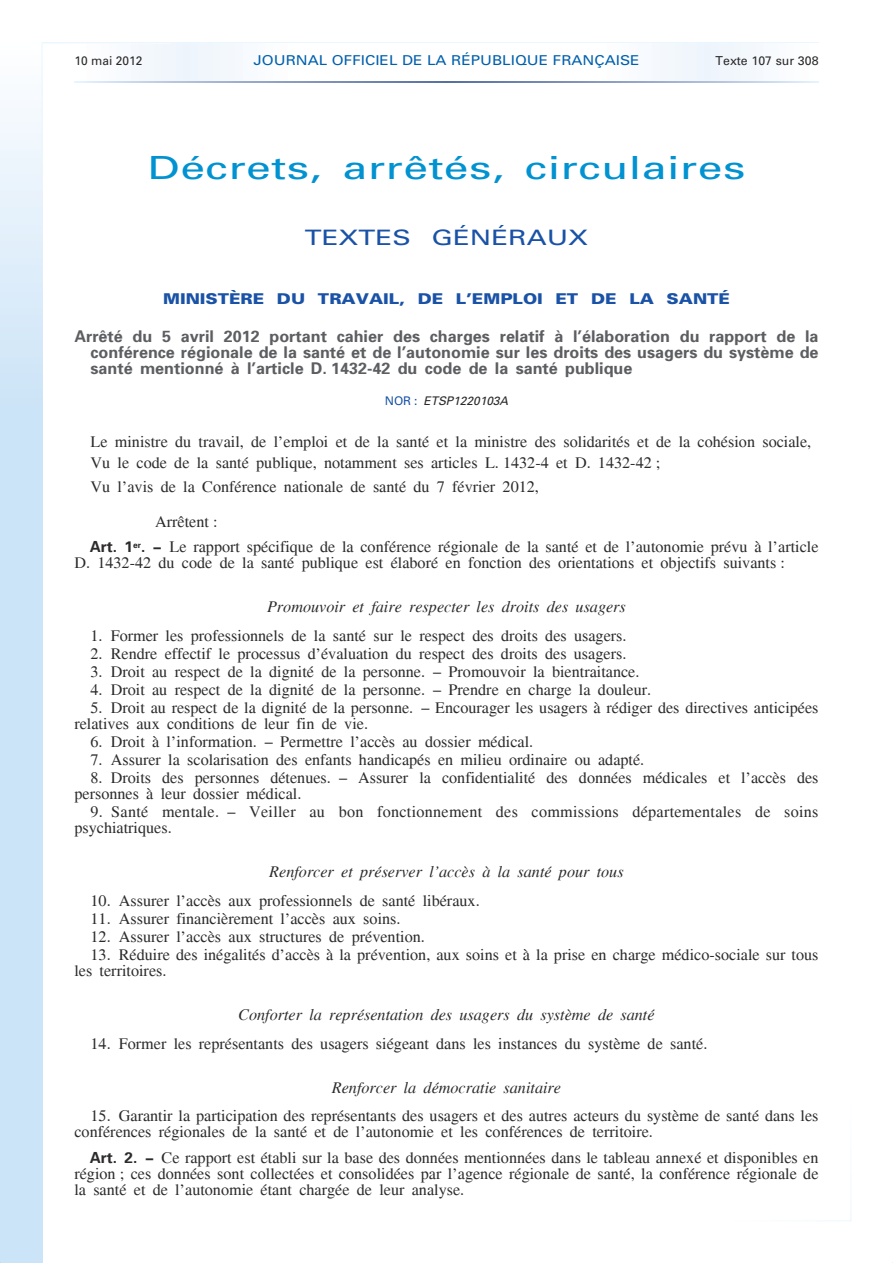
<style>
.page{position:relative;width:893px;height:1263px;background:#fff}
.page>*{position:absolute;margin:0;border:0;box-sizing:border-box;transform-origin:0 0}
.t1{font:31.95px "Univers";letter-spacing:.01em;color:#0092d1;scale:1.4 1}
.t2{font:21.3px "Univers";color:#1952a6;scale:1.3 1}
.t3{font:16.2px/16.2px "Times";color:#2c2a2a}
.t4{font:700 16.2px/16.2px "Univers";color:#5d5e61;text-align:justify}
.t5{font:italic 16.2px "Times";color:#2c2a2a}
.t6{font:900 14.85px "Univers";color:#1952a6;scale:1.14 1}
.t7{font:13.65px "Univers";color:#0060ad;scale:1.13 1}
.t8{font:12.3px "Univers";color:#2c2a2a}
.t9{font:italic 11.85px "Univers";color:#2c2a2a}
.s1{font-style:normal;color:#1952a6}
.s2{font-family:"Univers";font-weight:700;font-size:15.3px}
</style>
<div class="page">
<div style="left:74px;top:43px;width:744px;height:39px;background:linear-gradient(to bottom,#fafcfe,#fafcfe)"></div>
<svg style="left:171px;top:81px;width:647px;height:1px"></svg>
<svg style="left:0;top:42px;width:43px;height:365px"></svg>
<div style="left:0;top:407px;width:43px;height:856px;background:#cce4f7"></div>
<hr style="left:170px;top:43px;width:1px;height:127px;background:#fff">
<svg style="left:74px;top:44px;width:96px;height:39px"></svg>
<hr style="left:42px;top:43px;width:1px;height:127px;background:#e7f6fe">
<hr style="left:43px;top:43px;width:775px;height:1px;background:#eaf7fe">
<p class="t8" style="left:74px;top:57px;width:70px">10 mai 2012</p>
<p class="t7" style="left:253px;top:56px;width:343px">JOURNAL OFFICIEL DE LA RÉPUBLIQUE FRANÇAISE</p>
<p class="t8" style="left:716px;top:57px;width:104px">Texte 107 sur 308</p>
<h1 class="t1" style="left:148px;top:156px;width:428px">Décrets, arrêtés, circulaires</h1>
<h2 class="t2" style="left:305px;top:230px;width:219px">TEXTES GÉNÉRAUX</h2>
<p class="t6" style="left:163px;top:294px;width:499px">MINISTÈRE DU TRAVAIL, DE L’EMPLOI ET DE LA SANTÉ</p>
<p class="t4" style="left:91px;top:330px;width:729px;text-indent:-16px">Arrêté du 5 avril 2012 portant cahier des charges relatif à l’élaboration du rapport de la conférence régionale de la santé et de l’autonomie sur les droits des usagers du système de santé mentionné à l’article D. 1432-42 du code de la santé publique</p>
<p class="t9" style="left:385px;top:396px;width:125px"><span class="s1">NOR :</span> ETSP1220103A</p>
<p class="t3" style="left:91px;top:431px;width:722px;line-height:21.1px">Le ministre du travail, de l’emploi et de la santé et la ministre des solidarités et de la cohésion sociale,<br>Vu le code de la santé publique, notamment ses articles L. 1432-4 et D. 1432-42 ;</p>
<p class="t3" style="left:155px;top:469px;width:385px;line-height:34.7px;text-indent:-65px">Vu l’avis de la Conférence nationale de santé du 7 février 2012,<br>Arrêtent :</p>
<p class="t3" style="left:74px;top:538px;width:746px;text-indent:15px"><span class="s2">Art. 1</span><sup>er</sup><span class="s2">. −</span> Le rapport spécifique de la conférence régionale de la santé et de l’autonomie prévu à l’article<br>D. 1432-42 du code de la santé publique est élaboré en fonction des orientations et objectifs suivants :</p>
<p class="t5" style="left:267px;top:597px;width:360px">Promouvoir et faire respecter les droits des usagers</p>
<p class="t3" style="left:91px;top:627px;width:537px">1. Former les professionnels de la santé sur le respect des droits des usagers.</p>
<p class="t3" style="left:91px;top:645px;width:537px">2. Rendre effectif le processus d’évaluation du respect des droits des usagers.</p>
<p class="t3" style="left:91px;top:663px;width:550px">3. Droit au respect de la dignité de la personne. – Promouvoir la bientraitance.</p>
<p class="t3" style="left:91px;top:681px;width:562px">4. Droit au respect de la dignité de la personne. – Prendre en charge la douleur.</p>
<p class="t3" style="left:74px;top:699px;width:746px;text-indent:16px">5. Droit au respect de la dignité de la personne. – Encourager les usagers à rédiger des directives anticipées relatives aux conditions de leur fin de vie.</p>
<p class="t3" style="left:91px;top:733px;width:444px">6. Droit à l’information. – Permettre l’accès au dossier médical.</p>
<p class="t3" style="left:91px;top:751px;width:555px">7. Assurer la scolarisation des enfants handicapés en milieu ordinaire ou adapté.</p>
<p class="t3" style="left:74px;top:769px;width:746px;text-indent:16px">8. Droits des personnes détenues. – Assurer la confidentialité des données médicales et l’accès des personnes à leur dossier médical.</p>
<p class="t3" style="left:74px;top:803px;width:746px;text-indent:16px">9. Santé mentale. – Veiller au bon fonctionnement des commissions départementales de soins psychiatriques.</p>
<p class="t5" style="left:269px;top:862px;width:356px">Renforcer et préserver l’accès à la santé pour tous</p>
<p class="t3" style="left:91px;top:892px;width:391px">10. Assurer l’accès aux professionnels de santé libéraux.</p>
<p class="t3" style="left:91px;top:910px;width:311px">11. Assurer financièrement l’accès aux soins.</p>
<p class="t3" style="left:91px;top:928px;width:336px">12. Assurer l’accès aux structures de prévention.</p>
<p class="t3" style="left:74px;top:946px;width:746px;text-indent:16px">13. Réduire des inégalités d’accès à la prévention, aux soins et à la prise en charge médico-sociale sur tous les territoires.</p>
<p class="t5" style="left:238px;top:1005px;width:418px">Conforter la représentation des usagers du système de santé</p>
<p class="t3" style="left:91px;top:1035px;width:618px">14. Former les représentants des usagers siégeant dans les instances du système de santé.</p>
<p class="t5" style="left:332px;top:1078px;width:231px">Renforcer la démocratie sanitaire</p>
<p class="t3" style="left:74px;top:1107px;width:746px;text-indent:16px">15. Garantir la participation des représentants des usagers et des autres acteurs du système de santé dans les conférences régionales de la santé et de l’autonomie et les conférences de territoire.</p>
<p class="t3" style="left:74px;top:1149px;width:746px;text-align:justify;text-indent:15px"><span class="s2">Art. 2. −</span> Ce rapport est établi sur la base des données mentionnées dans le tableau annexé et disponibles en région ; ces données sont collectées et consolidées par l’agence régionale de santé, la conférence régionale de la santé et de l’autonomie étant chargée de leur analyse.</p>
</div>
